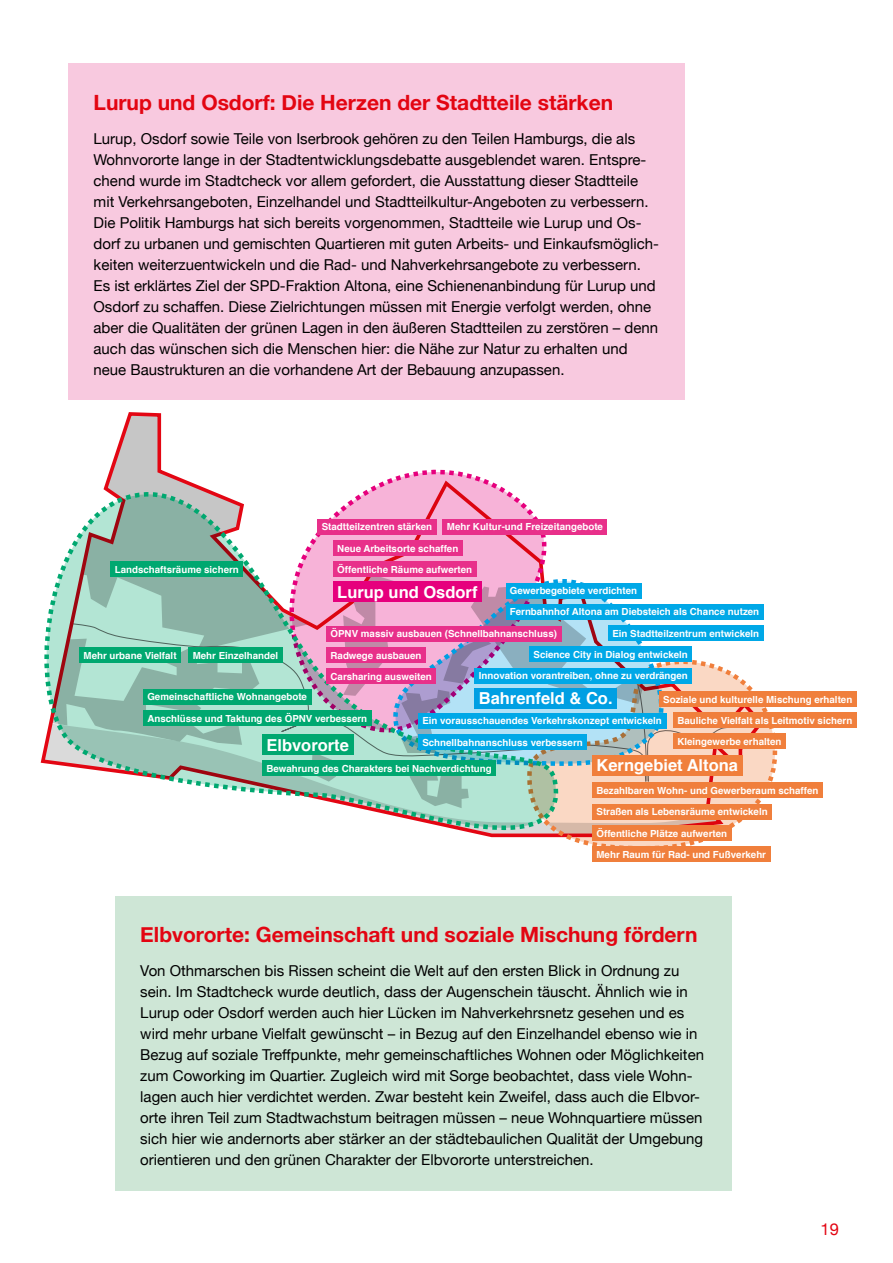
<style>
.page{position:relative;width:893px;height:1263px;background:#fff}
.page>*{position:absolute;margin:0;border:0;box-sizing:border-box;transform-origin:0 0}
.t1{font:700 21px "Helvetica Neue";color:#e30512}
.t2{font:700 16.5px "Helvetica";color:#fff}
.t3{font:16.5px "Helvetica Neue";color:#e30512}
.t4{font:15px/21px "Helvetica Neue";color:#000}
.t5{font:700 9.75px/21.3px "Helvetica";color:#fff}
</style>
<div class="page">
<svg style="left:117px;top:412px;width:45px;height:35px;background:#d6a5a8"></svg>
<div style="left:68px;top:64px;width:617px;height:336px;background:#f8c9df"></div>
<div style="left:115px;top:896px;width:616px;height:295px;background:#cee6d6"></div>
<svg style="left:40px;top:447px;width:738px;height:415px"></svg>
<svg style="left:57px;top:491px;width:503px;height:309px;background:#bac1c4"></svg>
<div style="left:262px;top:734px;width:91px;height:21px;background:#00a870"></div>
<div style="left:333px;top:581px;width:149px;height:21px;background:#e6007d"></div>
<div style="left:333px;top:561px;width:143px;height:16px;background:#e8308a"></div>
<div style="left:317px;top:519px;width:119px;height:16px;background:#e8308a"></div>
<div style="left:443px;top:519px;width:164px;height:16px;background:#e8308a"></div>
<div style="left:326px;top:626px;width:235px;height:16px;background:#e8308a"></div>
<div style="left:326px;top:668px;width:110px;height:16px;background:#e8308a"></div>
<div style="left:262px;top:760px;width:234px;height:16px;background:#00a870"></div>
<div style="left:79px;top:647px;width:102px;height:16px;background:#00a870"></div>
<div style="left:188px;top:647px;width:95px;height:16px;background:#00a870"></div>
<div style="left:110px;top:561px;width:133px;height:16px;background:#00a870"></div>
<div style="left:143px;top:689px;width:168px;height:16px;background:#00a870"></div>
<div style="left:143px;top:710px;width:228px;height:16px;background:#00a870"></div>
<div style="left:326px;top:647px;width:100px;height:16px;background:#e8308a"></div>
<div style="left:529px;top:646px;width:163px;height:16px;background:#00a8e7"></div>
<div style="left:475px;top:668px;width:217px;height:15px;background:#00a8e7"></div>
<div style="left:418px;top:734px;width:169px;height:16px;background:#00a8e7"></div>
<div style="left:418px;top:713px;width:248px;height:16px;background:#00a8e7"></div>
<div style="left:506px;top:583px;width:135px;height:15px;background:#00a8e7"></div>
<div style="left:673px;top:733px;width:113px;height:16px;background:#f07f3c"></div>
<div style="left:673px;top:712px;width:183px;height:16px;background:#f07f3c"></div>
<div style="left:659px;top:691px;width:197px;height:16px;background:#f07f3c"></div>
<div style="left:592px;top:782px;width:231px;height:16px;background:#f07f3c"></div>
<div style="left:592px;top:804px;width:180px;height:15px;background:#f07f3c"></div>
<div style="left:592px;top:825px;width:139px;height:16px;background:#f07f3c"></div>
<div style="left:592px;top:846px;width:178px;height:16px;background:#f07f3c"></div>
<div style="left:608px;top:625px;width:155px;height:16px;background:#00a8e7"></div>
<div style="left:506px;top:604px;width:257px;height:16px;background:#00a8e7"></div>
<div style="left:333px;top:540px;width:130px;height:16px;background:#e8308a"></div>
<div style="left:475px;top:688px;width:142px;height:21px;background:#009fe3"></div>
<div style="left:592px;top:755px;width:150px;height:21px;background:#f07f3c"></div>
<h1 class="t1" style="left:94px;top:86px;width:521px">Lurup und Osdorf: Die Herzen der Stadtteile stärken</h1>
<p class="t4" style="left:94px;top:129px;width:567px">Lurup, Osdorf sowie Teile von Iserbrook gehören zu den Teilen Hamburgs, die als Wohnvororte lange in der Stadtentwicklungsdebatte ausgeblendet waren. Entspre&shy;chend wurde im Stadtcheck vor allem gefordert, die Ausstattung dieser Stadtteile mit Verkehrsangeboten, Einzelhandel und Stadtteilkultur-Angeboten zu verbessern.<br>Die Politik Hamburgs hat sich bereits vorgenommen, Stadtteile wie Lurup und Os&shy;dorf zu urbanen und gemischten Quartieren mit guten Arbeits- und Einkaufsmöglich&shy;keiten weiterzuentwickeln und die Rad- und Nahverkehrsangebote zu verbessern.<br>Es ist erklärtes Ziel der SPD-Fraktion Altona, eine Schienenanbindung für Lurup und Osdorf zu schaffen. Diese Zielrichtungen müssen mit Energie verfolgt werden, ohne aber die Qualitäten der grünen Lagen in den äußeren Stadtteilen zu zerstören – denn auch das wünschen sich die Menschen hier: die Nähe zur Natur zu erhalten und neue Baustrukturen an die vorhandene Art der Bebauung anzupassen.</p>
<p class="t5" style="left:322px;top:516px;width:112px">Stadtteilzentren stärken</p>
<p class="t5" style="left:447px;top:516px;width:158px">Mehr Kultur-und Freizeitangebote</p>
<p class="t5" style="left:115px;top:559px;width:126px">Landschaftsräume sichern</p>
<p class="t5" style="left:84px;top:645px;width:95px">Mehr urbane Vielfalt</p>
<p class="t5" style="left:193px;top:645px;width:87px">Mehr Einzelhandel</p>
<p class="t5" style="left:337px;top:538px;width:123px">Neue Arbeitsorte schaffen</p>
<p class="t5" style="left:337px;top:559px;width:136px">Öffentliche Räume aufwerten</p>
<p class="t2" style="left:337px;top:578px;width:142px">Lurup und Osdorf</p>
<p class="t5" style="left:510px;top:580px;width:129px">Gewerbegebiete verdichten</p>
<p class="t5" style="left:510px;top:601px;width:251px">Fernbahnhof Altona am Diebsteich als Chance nutzen</p>
<p class="t5" style="left:331px;top:623px;width:228px">ÖPNV massiv ausbauen (Schnellbahnanschluss)</p>
<p class="t5" style="left:331px;top:666px;width:103px">Carsharing ausweiten</p>
<p class="t5" style="left:612px;top:623px;width:148px">Ein Stadtteilzentrum entwickeln</p>
<p class="t5" style="left:331px;top:645px;width:93px">Radwege ausbauen</p>
<p class="t5" style="left:479px;top:644px;width:211px;text-align:right">Science City in Dialog entwickeln<br>Innovation vorantreiben, ohne zu verdrängen</p>
<p class="t5" style="left:147px;top:686px;width:221px">Gemeinschaftliche Wohnangebote<br>Anschlüsse und Taktung des ÖPNV verbessern</p>
<p class="t2" style="left:266px;top:731px;width:84px">Elbvororte</p>
<p class="t2" style="left:479px;top:685px;width:135px">Bahrenfeld &amp; Co.</p>
<p class="t5" style="left:663px;top:689px;width:191px">Soziale und kulturelle Mischung erhalten</p>
<p class="t5" style="left:422px;top:710px;width:241px">Ein vorausschauendes Verkehrskonzept entwickeln</p>
<p class="t5" style="left:422px;top:732px;width:162px">Schnellbahnanschluss verbessern</p>
<p class="t5" style="left:677px;top:710px;width:176px">Bauliche Vielfalt als Leitmotiv sichern</p>
<p class="t5" style="left:677px;top:731px;width:106px">Kleingewerbe erhalten</p>
<p class="t5" style="left:266px;top:758px;width:227px">Bewahrung des Charakters bei Nachverdichtung</p>
<p class="t2" style="left:596px;top:752px;width:143px">Kerngebiet Altona</p>
<p class="t5" style="left:596px;top:780px;width:223px">Bezahlbaren Wohn- und Gewerberaum schaffen Straßen als Lebensräume entwickeln Öffentliche Plätze aufwerten<br>Mehr Raum für Rad- und Fußverkehr</p>
<h1 class="t1" style="left:140px;top:918px;width:559px">Elbvororte: Gemeinschaft und soziale Mischung fördern</h1>
<p class="t4" style="left:140px;top:961px;width:565px">Von Othmarschen bis Rissen scheint die Welt auf den ersten Blick in Ordnung zu sein. Im Stadtcheck wurde deutlich, dass der Augenschein täuscht. Ähnlich wie in Lurup oder Osdorf werden auch hier Lücken im Nahverkehrsnetz gesehen und es wird mehr urbane Vielfalt gewünscht – in Bezug auf den Einzelhandel ebenso wie in Bezug auf soziale Treffpunkte, mehr gemeinschaftliches Wohnen oder Möglichkeiten zum Coworking im Quartier. Zugleich wird mit Sorge beobachtet, dass viele Wohn&shy;lagen auch hier verdichtet werden. Zwar besteht kein Zweifel, dass auch die Elbvor&shy;orte ihren Teil zum Stadtwachstum beitragen müssen – neue Wohnquartiere müssen sich hier wie andernorts aber stärker an der städtebaulichen Qualität der Umgebung orientieren und den grünen Charakter der Elbvororte unterstreichen.</p>
<p class="t3" style="left:821px;top:1217px;width:20px">19</p>
</div>
